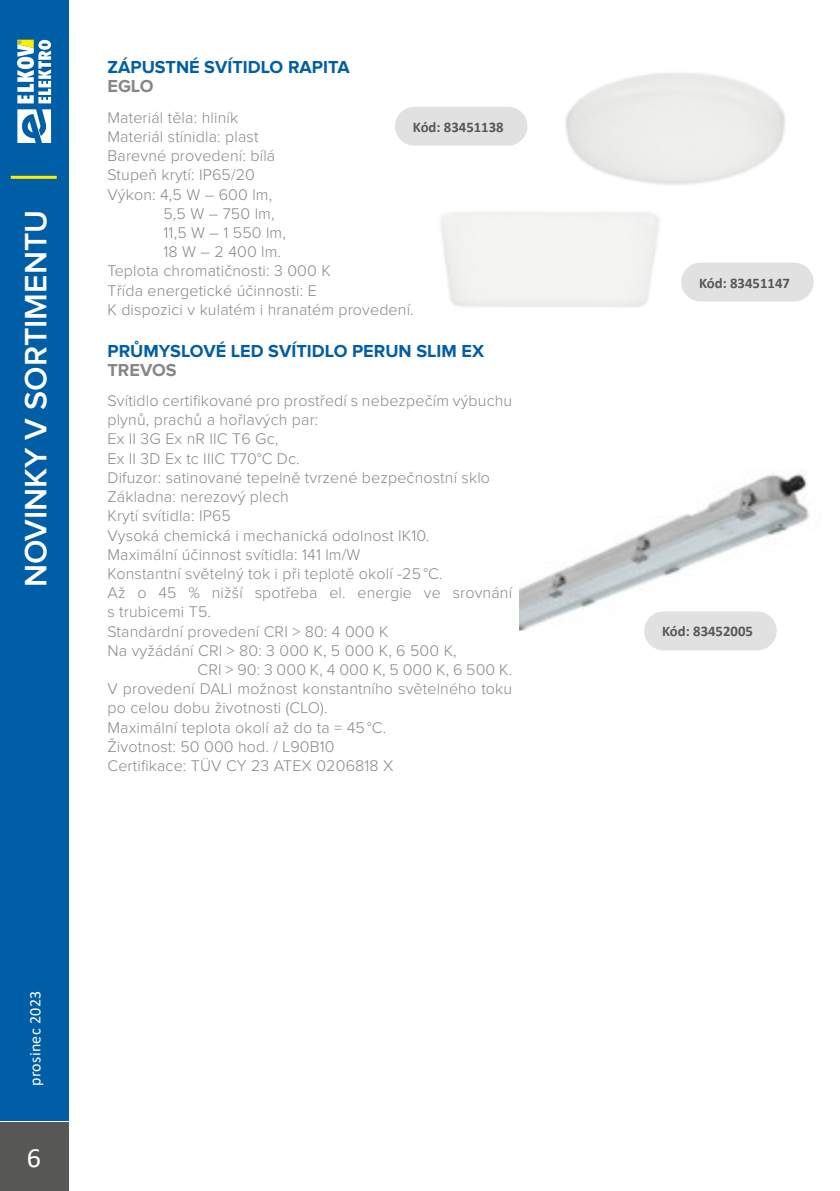
<style>
.page{position:relative;width:840px;height:1191px;background:#fff}
.page>*{position:absolute;margin:0;border:0;box-sizing:border-box;transform-origin:0 0}
.t1{font:600 32px "Proxima Nova";color:#fff}
.t2{font:28px "Calibri";color:#fff}
.t3{font:700 18px "Proxima Nova";color:#005ea6}
.t4{font:700 18px "Proxima Nova";color:#878787}
.t5{font:300 16px "Proxima Nova";letter-spacing:.01em;color:#878787}
.t6{font:16px "Calibri";letter-spacing:.02em;color:#fff}
.t7{font:700 14.8px "Calibri";color:#575756}
</style>
<div class="page">
<div style="left:0;top:0;width:68px;height:1120px;background:#005ea6"></div>
<div style="left:0;top:1123px;width:68px;height:68px;background:#575756"></div>
<hr style="left:11px;top:176px;width:46px;height:3px;background:#ffed00">
<svg style="left:17px;top:109px;width:34px;height:34px"></svg>
<svg style="left:17px;top:40px;width:34px;height:63px"></svg>
<img style="left:519px;top:473px;width:291px;height:158px">
<div style="left:394px;top:107px;width:133px;height:39px;background:#e1e1e1;border-radius:19px"></div>
<div style="left:680px;top:262px;width:133px;height:39px;background:#e1e1e1;border-radius:19px"></div>
<div style="left:643px;top:611px;width:133px;height:39px;background:#e1e1e1;border-radius:19px"></div>
<h1 class="t1" style="left:21px;top:587px;width:379px;rotate:-90deg">NOVINKY V SORTIMENTU</h1>
<p class="t3" style="left:107px;top:57px;width:244px">ZÁPUSTNÉ SVÍTIDLO RAPITA</p>
<p class="t4" style="left:107px;top:76px;width:48px">EGLO</p>
<p class="t5" style="left:107px;top:110px;width:132px">Materiál těla: hliník</p>
<p class="t5" style="left:107px;top:129px;width:152px">Materiál stínidla: plast</p>
<p class="t5" style="left:107px;top:148px;width:169px">Barevné provedení: bílá</p>
<p class="t5" style="left:107px;top:168px;width:149px">Stupeň krytí: IP65/20</p>
<p class="t5" style="left:107px;top:187px;width:166px">Výkon: 4,5 W – 600 lm,</p>
<p class="t5" style="left:163px;top:206px;width:112px">5,5 W – 750 lm,</p>
<p class="t5" style="left:163px;top:225px;width:124px">11,5 W – 1 550 lm,</p>
<p class="t5" style="left:163px;top:244px;width:119px">18 W – 2 400 lm.</p>
<p class="t5" style="left:107px;top:264px;width:224px">Teplota chromatičnosti: 3 000 K</p>
<p class="t5" style="left:107px;top:283px;width:211px">Třída energetické účinnosti: E</p>
<p class="t5" style="left:107px;top:302px;width:307px">K dispozici v kulatém i hranatém provedení.</p>
<p class="t3" style="left:107px;top:340px;width:378px">PRŮMYSLOVÉ LED SVÍTIDLO PERUN SLIM EX</p>
<p class="t4" style="left:107px;top:359px;width:71px">TREVOS</p>
<p class="t5" style="left:107px;top:393px;width:406px">Svítidlo certifikované pro prostředí s nebezpečím výbuchu</p>
<p class="t5" style="left:107px;top:412px;width:212px">plynů, prachů a hořlavých par:</p>
<p class="t5" style="left:107px;top:432px;width:172px">Ex II 3G Ex nR IIC T6 Gc,</p>
<p class="t5" style="left:107px;top:451px;width:194px">Ex II 3D Ex tc IIIC T70°C Dc.</p>
<p class="t5" style="left:107px;top:470px;width:384px">Difuzor: satinované tepelně tvrzené bezpečnostní sklo</p>
<p class="t5" style="left:107px;top:489px;width:183px">Základna: nerezový plech</p>
<p class="t5" style="left:107px;top:508px;width:125px">Krytí svítidla: IP65</p>
<p class="t5" style="left:107px;top:528px;width:323px">Vysoká chemická i mechanická odolnost IK10.</p>
<p class="t5" style="left:107px;top:547px;width:254px">Maximální účinnost svítidla: 141 lm/W</p>
<p class="t5" style="left:107px;top:566px;width:336px">Konstantní světelný tok i při teplotě okolí -25°C.</p>
<p class="t5" style="left:107px;top:585px;width:406px">Až o 45 % nižší spotřeba el. energie ve srovnání</p>
<p class="t5" style="left:107px;top:604px;width:105px">s trubicemi T5.</p>
<p class="t5" style="left:107px;top:624px;width:282px">Standardní provedení CRI &gt; 80: 4 000 K</p>
<p class="t5" style="left:107px;top:643px;width:350px">Na vyžádání CRI &gt; 80: 3 000 K, 5 000 K, 6 500 K,</p>
<p class="t5" style="left:197px;top:662px;width:316px">CRI &gt; 90: 3 000 K, 4 000 K, 5 000 K, 6 500 K.</p>
<p class="t5" style="left:107px;top:681px;width:406px">V provedení DALI možnost konstantního světelného toku</p>
<p class="t5" style="left:107px;top:700px;width:221px">po celou dobu životnosti (CLO).</p>
<p class="t5" style="left:107px;top:720px;width:280px">Maximální teplota okolí až do ta = 45°C.</p>
<p class="t5" style="left:107px;top:739px;width:228px">Životnost: 50 000 hod. / L90B10</p>
<p class="t5" style="left:107px;top:758px;width:287px">Certifikace: TÜV CY 23 ATEX 0206818 X</p>
<p class="t7" style="left:412px;top:116px;width:92px">Kód: 83451138</p>
<p class="t6" style="left:24px;top:1086px;width:97px;rotate:-90deg">prosinec 2023</p>
<h2 class="t2" style="left:27px;top:1138px;width:16px">6</h2>
<p class="t7" style="left:698px;top:272px;width:92px">Kód: 83451147</p>
<p class="t7" style="left:661px;top:621px;width:92px">Kód: 83452005</p>
</div>
